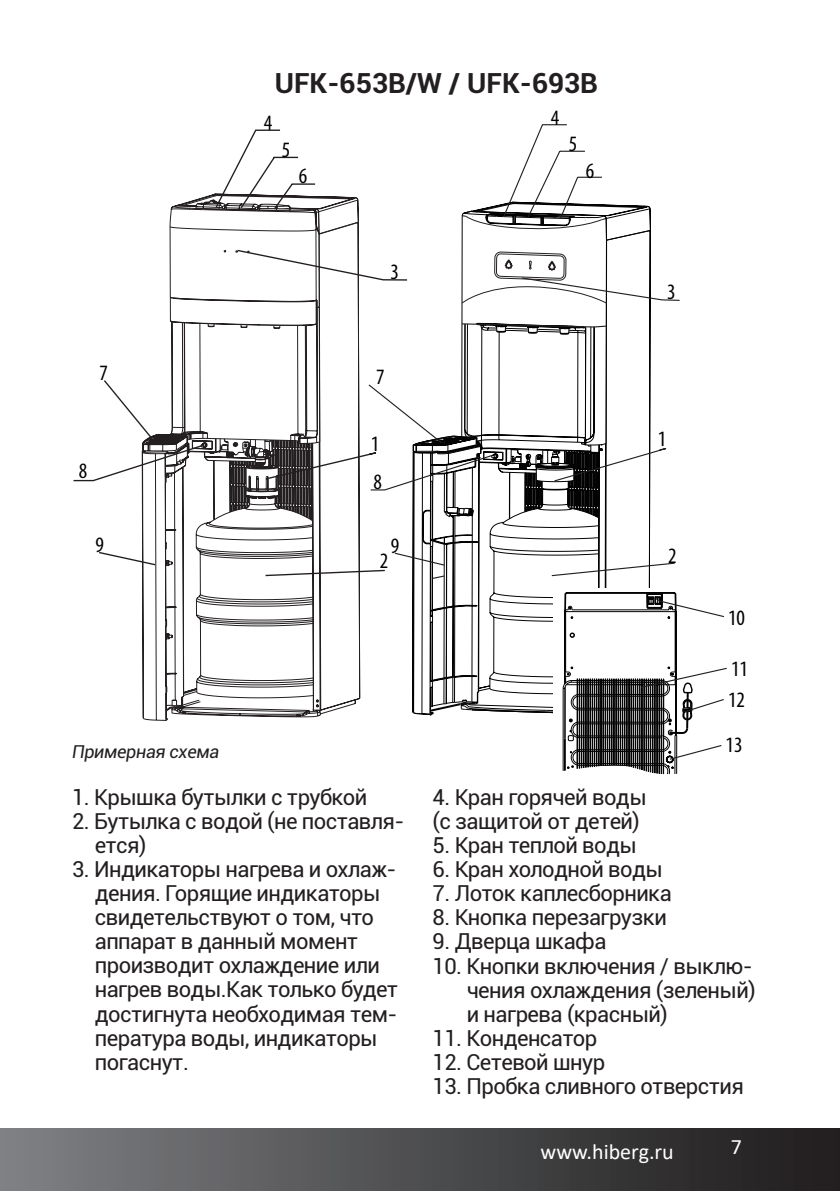
<style>
.page{position:relative;width:840px;height:1191px;background:#fff}
.page>*{position:absolute;margin:0;border:0;box-sizing:border-box;transform-origin:0 0}
.t1{font:700 28px "Roboto";color:#231f20}
.t2{font:22px/24px "Roboto";letter-spacing:-.025em;color:#231f20}
.t3{font:condensed 22px/31.8px "Myriad Pro";color:#000}
.t4{font:22px "Calibri";color:#fff}
.t5{font:italic 18px "Roboto";letter-spacing:-.02em;color:#231f20}
</style>
<div class="page">
<div style="left:0;top:1128px;width:839px;height:63px;background:linear-gradient(to right,#7e8184,#1e1b1c)"></div>
<svg style="left:386px;top:124px;width:265px;height:434px"></svg>
<svg style="left:412px;top:211px;width:315px;height:563px"></svg>
<svg style="left:73px;top:129px;width:335px;height:353px"></svg>
<svg style="left:97px;top:379px;width:289px;height:194px"></svg>
<svg style="left:142px;top:193px;width:217px;height:528px"></svg>
<svg style="left:143px;top:194px;width:215px;height:504px"></svg>
<svg style="left:170px;top:521px;width:150px;height:185px"></svg>
<svg style="left:142px;top:200px;width:178px;height:321px"></svg>
<p class="t1" style="left:274px;top:63px;width:325px">UFK-653B/W / UFK-693B</p>
<p class="t3" style="left:264px;top:107px;width:10px">4</p>
<p class="t3" style="left:282px;top:133px;width:10px">5</p>
<p class="t3" style="left:299px;top:160px;width:10px">6</p>
<p class="t3" style="left:550px;top:101px;width:10px">4</p>
<p class="t3" style="left:568px;top:128px;width:10px">5</p>
<p class="t3" style="left:585px;top:154px;width:10px">6</p>
<p class="t3" style="left:99px;top:356px;width:10px">7</p>
<p class="t3" style="left:79px;top:455px;width:10px">8</p>
<p class="t3" style="left:95px;top:528px;width:10px">9</p>
<p class="t5" style="left:72px;top:739px;width:149px">Примерная схема</p>
<p class="t3" style="left:390px;top:256px;width:10px">3</p>
<p class="t3" style="left:376px;top:361px;width:10px">7</p>
<p class="t3" style="left:371px;top:428px;width:10px">1</p>
<p class="t3" style="left:373px;top:465px;width:10px">8</p>
<p class="t3" style="left:390px;top:529px;width:10px">9</p>
<p class="t3" style="left:379px;top:545px;width:10px">2</p>
<p class="t2" style="left:72px;top:784px;width:296px">1. Крышка бутылки с трубкой</p>
<p class="t2" style="left:95px;top:808px;width:311px;text-indent:-23px">2. Бутылка с водой (не поставля&shy;ется)</p>
<p class="t2" style="left:95px;top:856px;width:305px;text-indent:-23px">3. Индикаторы нагрева и охлаж&shy;дения. Горящие индикаторы свидетельствуют о том, что аппарат в данный момент производит охлаждение или нагрев воды.Как только будет достигнута необходимая тем&shy;пература воды, индикаторы погаснут.</p>
<p class="t3" style="left:667px;top:275px;width:10px">3</p>
<p class="t3" style="left:657px;top:422px;width:10px">1</p>
<p class="t3" style="left:667px;top:539px;width:10px">2</p>
<p class="t3" style="left:727px;top:601px;width:18px">10</p>
<p class="t3" style="left:727px;top:652px;width:21px">11<br>12</p>
<p class="t3" style="left:725px;top:729px;width:18px">13</p>
<p class="t2" style="left:432px;top:784px;width:215px">4. Кран горячей воды (с защитой от детей)</p>
<p class="t2" style="left:432px;top:832px;width:206px">5. Кран теплой воды</p>
<p class="t2" style="left:432px;top:857px;width:232px">6. Кран холодной воды</p>
<p class="t2" style="left:432px;top:881px;width:241px">7. Лоток каплесборника</p>
<p class="t2" style="left:432px;top:905px;width:235px">8. Кнопка перезагрузки</p>
<p class="t2" style="left:432px;top:929px;width:175px">9. Дверца шкафа</p>
<p class="t2" style="left:466px;top:953px;width:290px;text-indent:-34px">10. Кнопки включения / выклю&shy;чения охлаждения (зеленый) и нагрева (красный)</p>
<p class="t2" style="left:432px;top:1025px;width:166px">11. Конденсатор</p>
<p class="t2" style="left:432px;top:1049px;width:174px">12. Сетевой шнур</p>
<p class="t2" style="left:432px;top:1073px;width:313px">13. Пробка сливного отверстия</p>
<p class="t4" style="left:540px;top:1136px;width:135px">www.hiberg.ru</p>
<p class="t4" style="left:730px;top:1131px;width:13px">7</p>
</div>
